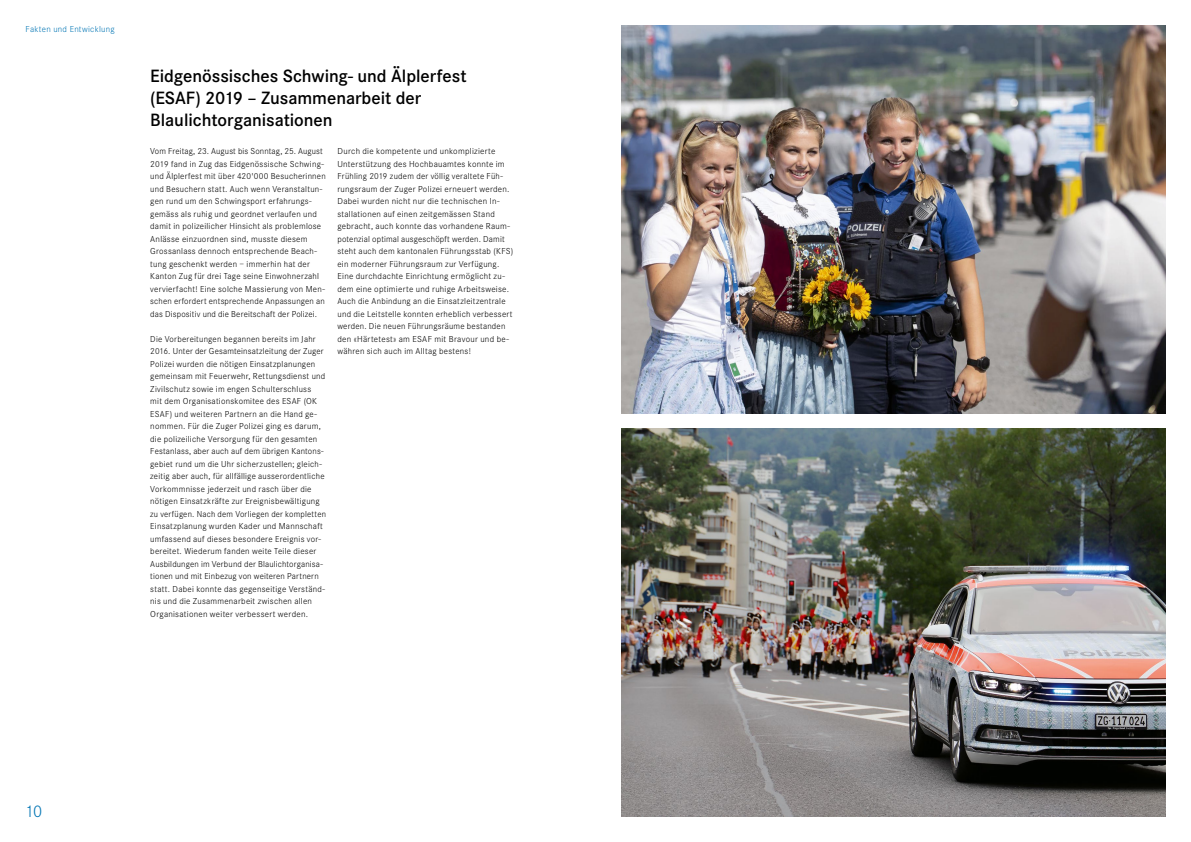
<style>
.page{position:relative;width:1191px;height:842px;background:#fff}
.page>*{position:absolute;margin:0;border:0;box-sizing:border-box;transform-origin:0 0}
.t1{font:600 18.5px/22px "Corporate S";color:#000}
.t2{font:300 17.5px "Corporate S";color:#0075b4}
.t3{font:300 9px/12.5px "Corporate S";letter-spacing:.03em;color:#000}
.t4{font:300 9px "Corporate S";letter-spacing:.025em;color:#0075b4}
</style>
<div class="page">
<img style="left:621px;top:428px;width:544px;height:388px">
<img style="left:621px;top:26px;width:544px;height:388px">
<p class="t4" style="left:26px;top:24px;width:91px">Fakten und Entwicklung</p>
<h1 class="t1" style="left:150px;top:65px;width:318px">Eidgenössisches Schwing- und Älplerfest (ESAF) 2019 – Zusammenarbeit der<br>Blaulichtorganisationen</h1>
<p class="t3" style="left:150px;top:145px;width:177px">Vom Freitag, 23. August bis Sonntag, 25. August 2019 fand in Zug das Eidgenössische Schwing&shy;und Älplerfest mit über 420'000 Besucherinnen und Besuchern statt. Auch wenn Veranstaltun&shy;gen rund um den Schwingsport erfahrungs&shy;gemäss als ruhig und geordnet verlaufen und damit in polizeilicher Hinsicht als problemlose Anlässe einzuordnen sind, musste diesem Grossanlass dennoch entsprechende Beach&shy;tung geschenkt werden – immerhin hat der Kanton Zug für drei Tage seine Einwohnerzahl vervierfacht! Eine solche Massierung von Men&shy;schen erfordert entsprechende Anpassungen an das Dispositiv und die Bereitschaft der Polizei.</p>
<p class="t3" style="left:150px;top:333px;width:177px">Die Vorbereitungen begannen bereits im Jahr 2016. Unter der Gesamteinsatzleitung der Zuger Polizei wurden die nötigen Einsatzplanungen gemeinsam mit Feuerwehr, Rettungsdienst und Zivilschutz sowie im engen Schulterschluss<br>mit dem Organisationskomitee des ESAF (OK ESAF) und weiteren Partnern an die Hand ge&shy;nommen. Für die Zuger Polizei ging es darum, die polizeiliche Versorgung für den gesamten Festanlass, aber auch auf dem übrigen Kantons&shy;gebiet rund um die Uhr sicherzustellen; gleich&shy;zeitig aber auch, für allfällige ausserordentliche Vorkommnisse jederzeit und rasch über die nötigen Einsatzkräfte zur Ereignisbewältigung zu verfügen. Nach dem Vorliegen der kompletten Einsatzplanung wurden Kader und Mannschaft umfassend auf dieses besondere Ereignis vor&shy;bereitet. Wiederum fanden weite Teile dieser Ausbildungen im Verbund der Blaulichtorganisa&shy;tionen und mit Einbezug von weiteren Partnern statt. Dabei konnte das gegenseitige Verständ&shy;nis und die Zusammenarbeit zwischen allen Organisationen weiter verbessert werden.</p>
<p class="t3" style="left:337px;top:145px;width:177px">Durch die kompetente und unkomplizierte Unterstützung des Hochbauamtes konnte im Frühling 2019 zudem der völlig veraltete Füh&shy;rungsraum der Zuger Polizei erneuert werden.<br>Dabei wurden nicht nur die technischen In&shy;stallationen auf einen zeitgemässen Stand gebracht, auch konnte das vorhandene Raum&shy;potenzial optimal ausgeschöpft werden. Damit steht auch dem kantonalen Führungsstab (KFS) ein moderner Führungsraum zur Verfügung.<br>Eine durchdachte Einrichtung ermöglicht zu&shy;dem eine optimierte und ruhige Arbeitsweise.<br>Auch die Anbindung an die Einsatzleitzentrale und die Leitstelle konnten erheblich verbessert werden. Die neuen Führungsräume bestanden den «Härtetest» am ESAF mit Bravour und be&shy;währen sich auch im Alltag bestens!</p>
<h2 class="t2" style="left:26px;top:801px;width:18px">10</h2>
</div>
